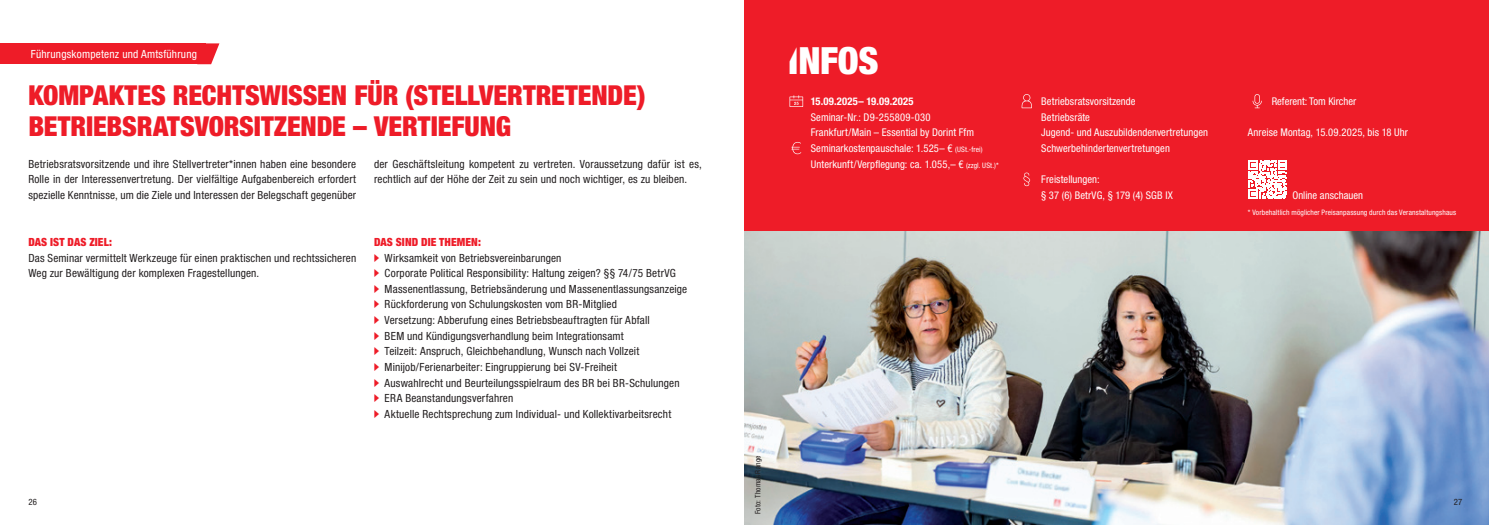
<style>
.page{position:relative;width:1489px;height:525px;background:#fff}
.page>*{position:absolute;margin:0;border:0;box-sizing:border-box;transform-origin:0 0}
.Infobox_INFOS_26{font:900 condensed 37.5px "Helvetica Neue LT Pro";color:#fff}
.Headline_Seminar{font:900 condensed 27.5px/31.2px "Helvetica Neue LT Pro";letter-spacing:-.005em;color:#ee1c28}
.Fließtext_schwarz{font:condensed 11.25px/15.6px "Helvetica Neue LT Pro";letter-spacing:.015em;color:#231f20}
.Rubriktitel_rot{font:condensed 11.25px "Helvetica Neue LT Pro";letter-spacing:.02em;color:#fff}
.Headline_Aufzählung{font:900 condensed 11.25px "Helvetica Neue LT Pro";letter-spacing:.01em;color:#ee1c28}
.Fließtext_schwarz-2{font:900 condensed 11.25px "Helvetica Neue LT Pro";letter-spacing:.01em;color:#ee1c28}
.Infobox_Fließtext{font:condensed 10.62px/15.6px "Helvetica Neue LT Pro";letter-spacing:.005em;color:#fff}
.Infobox_Headline{font:700 condensed 10.62px "Helvetica Neue LT Pro";letter-spacing:.025em;color:#fff}
.Paginierung_schwarz{font:condensed 8.75px "Helvetica Neue LT Pro";color:#231f20}
.Infobox_Fußzeile{font:condensed 7.5px "Helvetica Neue LT Pro";letter-spacing:.015em;color:#fff}
.Bildnachweis_schwarz{font:condensed 7.5px "Helvetica Neue LT Pro";letter-spacing:.02em;color:#231f20}
.s1{font-family:"Helvetica DGBCUT Blk Cond";font-stretch:normal;color:#ee1c28}
.s2{font-family:"Helvetica DGBCUT Blk Cond";font-weight:400;font-stretch:normal}
.s3{font-size:7.5px}
</style>
<div class="page">
<img style="left:744px;top:230px;width:744px;height:294px">
<div style="left:744px;top:0;width:744px;height:230px;background:#ee1c28"></div>
<svg style="left:789px;top:95px;width:14px;height:12px"></svg>
<svg style="left:791px;top:142px;width:10px;height:12px"></svg>
<svg style="left:1021px;top:94px;width:10px;height:14px"></svg>
<svg style="left:1023px;top:172px;width:7px;height:14px"></svg>
<svg style="left:1252px;top:94px;width:9px;height:14px"></svg>
<div style="left:0;top:43px;width:205px;height:21px;background:#ee1c28"></div>
<svg style="left:205px;top:43px;width:14px;height:21px"></svg>
<svg style="left:1248px;top:160px;width:38px;height:39px"></svg>
<p class="Rubriktitel_rot" style="left:31px;top:48px;width:168px">Führungskompetenz und Amtsführung</p>
<p class="Headline_Seminar" style="left:28px;top:79px;width:618px">KOMPAKTES RECHTSWISSEN FÜR (STELLVERTRETENDE)<br>BETRIEBSRATSVORSITZENDE – VERTIEFUNG</p>
<p class="Fließtext_schwarz" style="left:28px;top:156px;width:329px;text-align:justify">Betriebsratsvorsitzende und ihre Stellvertreter*innen haben eine besondere Rolle in der Interessenvertretung. Der vielfältige Aufgabenbereich erfordert spezielle Kenntnisse, um die Ziele und Interessen der Belegschaft gegenüber</p>
<p class="Fließtext_schwarz" style="left:374px;top:156px;width:329px">der Geschäftsleitung kompetent zu vertreten. Voraussetzung dafür ist es, rechtlich auf der Höhe der Zeit zu sein und noch wichtiger, es zu bleiben.</p>
<p class="Fließtext_schwarz-2" style="left:28px;top:235px;width:85px">DAS IST DAS ZIEL:</p>
<p class="Fließtext_schwarz" style="left:28px;top:249px;width:329px">Das Seminar vermittelt Werkzeuge für einen praktischen und rechtssicheren<br>Weg zur Bewältigung der komplexen Fragestellungen.</p>
<p class="Headline_Aufzählung" style="left:374px;top:235px;width:108px">DAS SIND DIE THEMEN:</p>
<p class="Fließtext_schwarz" style="left:374px;top:249px;width:189px"><span class="s1">-</span> Wirksamkeit von Betriebsvereinbarungen</p>
<p class="Fließtext_schwarz" style="left:374px;top:265px;width:303px"><span class="s1">-</span> Corporate Political Responsibility: Haltung zeigen? §§ 74/75 BetrVG</p>
<p class="Fließtext_schwarz" style="left:374px;top:281px;width:315px"><span class="s1">-</span> Massenentlassung, Betriebsänderung und Massenentlassungsanzeige</p>
<p class="Fließtext_schwarz" style="left:374px;top:296px;width:244px"><span class="s1">-</span> Rückforderung von Schulungskosten vom BR-Mitglied</p>
<p class="Fließtext_schwarz" style="left:374px;top:312px;width:277px"><span class="s1">-</span> Versetzung: Abberufung eines Betriebsbeauftragten für Abfall</p>
<p class="Fließtext_schwarz" style="left:374px;top:328px;width:251px"><span class="s1">-</span> BEM und Kündigungsverhandlung beim Integrationsamt</p>
<p class="Fließtext_schwarz" style="left:374px;top:343px;width:267px"><span class="s1">-</span> Teilzeit: Anspruch, Gleichbehandlung, Wunsch nach Vollzeit</p>
<p class="Fließtext_schwarz" style="left:374px;top:359px;width:244px"><span class="s1">-</span> Minijob/Ferienarbeiter: Eingruppierung bei SV-Freiheit</p>
<p class="Fließtext_schwarz" style="left:374px;top:374px;width:307px"><span class="s1">-</span> Auswahlrecht und Beurteilungsspielraum des BR bei BR-Schulungen</p>
<p class="Fließtext_schwarz" style="left:374px;top:390px;width:141px"><span class="s1">-</span> ERA Beanstandungsverfahren</p>
<p class="Fließtext_schwarz" style="left:374px;top:406px;width:299px"><span class="s1">-</span> Aktuelle Rechtsprechung zum Individual- und Kollektivarbeitsrecht</p>
<p class="Infobox_INFOS_26" style="left:787px;top:37px;width:93px"><span class="s2">I</span>NFOS</p>
<p class="Infobox_Headline" style="left:810px;top:95px;width:104px">15.09.2025– 19.09.2025</p>
<p class="Infobox_Fließtext" style="left:810px;top:109px;width:165px">Seminar-Nr.: D9-255809-030<br>Frankfurt/Main – Essential by Dorint Ffm</p>
<p class="Infobox_Fließtext" style="left:810px;top:140px;width:189px">Seminarkostenpauschale: 1.525– € <span class="s3">(USt.-frei)<br></span>Unterkunft/Verpflegung: ca. 1.055,– € <span class="s3">(zzgl. USt.)*</span></p>
<p class="Infobox_Fließtext" style="left:1041px;top:93px;width:96px">Betriebsratsvorsitzende</p>
<p class="Infobox_Fließtext" style="left:1041px;top:109px;width:50px">Betriebsräte</p>
<p class="Infobox_Fließtext" style="left:1041px;top:125px;width:168px">Jugend- und Auszubildendenvertretungen</p>
<p class="Infobox_Fließtext" style="left:1041px;top:140px;width:130px">Schwerbehindertenvertretungen</p>
<p class="Infobox_Fließtext" style="left:1041px;top:172px;width:133px">Freistellungen:<br>§ 37 (6) BetrVG, § 179 (4) SGB IX</p>
<p class="Infobox_Fließtext" style="left:1271px;top:93px;width:86px">Referent: Tom Kircher</p>
<p class="Infobox_Fließtext" style="left:1247px;top:125px;width:161px">Anreise Montag, 15.09.2025, bis 18 Uhr</p>
<p class="Infobox_Fließtext" style="left:1292px;top:187px;width:72px">Online anschauen</p>
<p class="Infobox_Fußzeile" style="left:1247px;top:207px;width:210px">* Vorbehaltlich möglicher Preisanpassung durch das Veranstaltungshaus</p>
<p class="Bildnachweis_schwarz" style="left:753px;top:514px;width:60px;rotate:-90deg">Foto: Thomas Range</p>
<p class="Paginierung_schwarz" style="left:28px;top:497px;width:10px">26</p>
<p class="Paginierung_schwarz" style="left:1453px;top:497px;width:10px">27</p>
</div>
